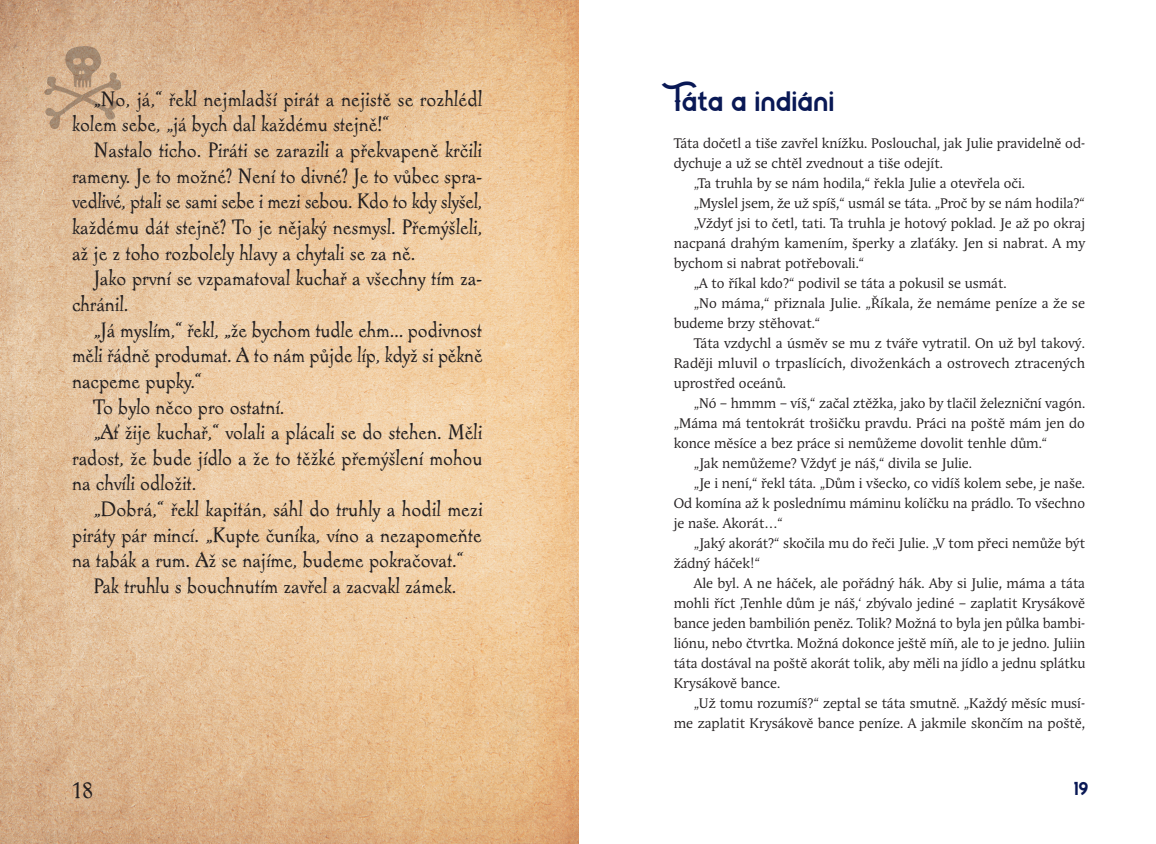
<style>
.page{position:relative;width:1156px;height:844px;background:#fff}
.page>*{position:absolute;margin:0;border:0;box-sizing:border-box;transform-origin:0 0}
.Nadpis_1{font:30px "Bertha";letter-spacing:-.005em;color:#091855}
.t1{font:22.5px "Alcoholica";color:#231f20}
.pirates_font{font:20.62px/25.6px "Alcoholica";color:#231f20;text-align:justify}
.t2{font:20px "Bertha";color:#091855}
.Normal_bez_odstavce{font:13.75px/20px "Andulka Book Pro";color:#231f20;text-align:justify}
</style>
<div class="page">
<img style="left:0;top:0;width:578px;height:843px">
<svg style="left:44px;top:45px;width:78px;height:85px"></svg>
<p class="pirates_font" style="left:72px;top:86px;width:411px;text-indent:21px">„No, já,“ řekl nejmladší pirát a nejistě se rozhlédl kolem sebe, „já bych dal každému stejně!“</p>
<p class="pirates_font" style="left:72px;top:137px;width:411px;text-indent:21px">Nastalo ticho. Piráti se zarazili a překvapeně krčili rameny. Je to možné? Není to divné? Je to vůbec spra&shy;vedlivé, ptali se sami sebe i mezi sebou. Kdo to kdy slyšel, každému dát stejně? To je nějaký nesmysl. Přemýšleli, až je z toho rozbolely hlavy a chytali se za ně.</p>
<p class="pirates_font" style="left:72px;top:265px;width:411px;text-indent:21px">Jako první se vzpamatoval kuchař a všechny tím za&shy;chránil.</p>
<p class="pirates_font" style="left:72px;top:316px;width:412px;text-indent:21px">„Já myslím,“ řekl, „že bychom tudle ehm… podivnost měli řádně produmat. A to nám půjde líp, když si pěkně nacpeme pupky.“</p>
<p class="pirates_font" style="left:93px;top:393px;width:193px">To bylo něco pro ostatní.</p>
<p class="pirates_font" style="left:72px;top:419px;width:411px;text-indent:21px">„Ať žije kuchař,“ volali a plácali se do stehen. Měli radost, že bude jídlo a že to těžké přemýšlení mohou na chvíli odložit.</p>
<p class="pirates_font" style="left:72px;top:496px;width:412px;text-indent:21px">„Dobrá,“ řekl kapitán, sáhl do truhly a hodil mezi piráty pár mincí. „Kupte čuníka, víno a nezapomeňte na tabák a rum. Až se najíme, budeme pokračovat.“</p>
<p class="pirates_font" style="left:93px;top:573px;width:364px">Pak truhlu s bouchnutím zavřel a zacvakl zámek.</p>
<p class="Nadpis_1" style="left:673px;top:83px;width:162px">Táta a indiáni</p>
<p class="Normal_bez_odstavce" style="left:673px;top:133px;width:413px">Táta dočetl a tiše zavřel knížku. Poslouchal, jak Julie pravidelně od&shy;dychuje a už se chtěl zvednout a tiše odejít.</p>
<p class="Normal_bez_odstavce" style="left:693px;top:173px;width:333px">„Ta truhla by se nám hodila,“ řekla Julie a otevřela oči.</p>
<p class="Normal_bez_odstavce" style="left:693px;top:193px;width:392px">„Myslel jsem, že už spíš,“ usmál se táta. „Proč by se nám hodila?“</p>
<p class="Normal_bez_odstavce" style="left:673px;top:213px;width:413px;text-indent:20px">„Vždyť jsi to četl, tati. Ta truhla je hotový poklad. Je až po okraj nacpaná drahým kamením, šperky a zlaťáky. Jen si nabrat. A my bychom si nabrat potřebovali.“</p>
<p class="Normal_bez_odstavce" style="left:693px;top:273px;width:314px">„A to říkal kdo?“ podivil se táta a pokusil se usmát.</p>
<p class="Normal_bez_odstavce" style="left:673px;top:293px;width:412px;text-indent:20px">„No máma,“ přiznala Julie. „Říkala, že nemáme peníze a že se budeme brzy stěhovat.“</p>
<p class="Normal_bez_odstavce" style="left:673px;top:333px;width:412px;text-indent:20px">Táta vzdychl a úsměv se mu z tváře vytratil. On už byl takový.<br>Raději mluvil o trpaslících, divoženkách a ostrovech ztracených uprostřed oceánů.</p>
<p class="Normal_bez_odstavce" style="left:673px;top:393px;width:413px;text-indent:20px">„Nó – hmmm – víš,“ začal ztěžka, jako by tlačil železniční vagón. „Máma má tentokrát trošičku pravdu. Práci na poště mám jen do konce měsíce a bez práce si nemůžeme dovolit tenhle dům.“</p>
<p class="Normal_bez_odstavce" style="left:693px;top:453px;width:279px">„Jak nemůžeme? Vždyť je náš,“ divila se Julie.</p>
<p class="Normal_bez_odstavce" style="left:673px;top:473px;width:413px;text-indent:20px">„Je i není,“ řekl táta. „Dům i všecko, co vidíš kolem sebe, je naše.<br>Od komína až k poslednímu máminu kolíčku na prádlo. To všechno je naše. Akorát…“</p>
<p class="Normal_bez_odstavce" style="left:673px;top:533px;width:412px;text-indent:20px">„Jaký akorát?“ skočila mu do řeči Julie. „V tom přeci nemůže být žádný háček!“</p>
<p class="Normal_bez_odstavce" style="left:673px;top:573px;width:413px;text-indent:20px">Ale byl. A ne háček, ale pořádný hák. Aby si Julie, máma a táta mohli říct ‚Tenhle dům je náš,‘ zbývalo jediné – zaplatit Krysákově bance jeden bambilión peněz. Tolik? Možná to byla jen půlka bambi&shy;liónu, nebo čtvrtka. Možná dokonce ještě míň, ale to je jedno. Juliin táta dostával na poště akorát tolik, aby měli na jídlo a jednu splátku Krysákově bance.</p>
<p class="Normal_bez_odstavce" style="left:673px;top:693px;width:413px;text-align:right">„Už tomu rozumíš?“ zeptal se táta smutně. „Každý měsíc musí&shy;me zaplatit Krysákově bance peníze. A jakmile skončím na poště,</p>
<h2 class="t1" style="left:72px;top:776px;width:22px">18</h2>
<h3 class="t2" style="left:1073px;top:776px;width:16px">19</h3>
</div>
